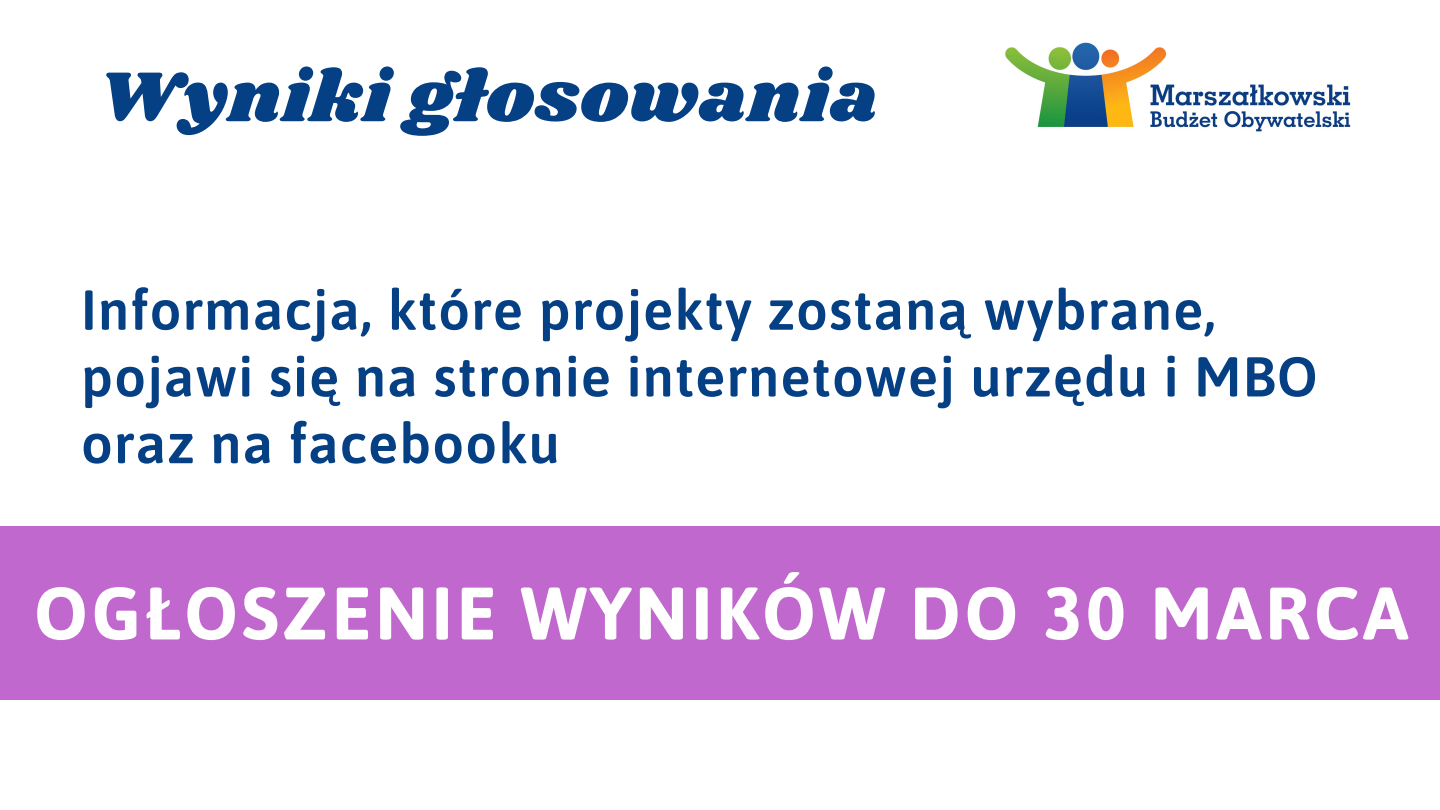
<style>
.page{position:relative;width:1440px;height:810px;background:#fff}
.page>*{position:absolute;margin:0;border:0;box-sizing:border-box;transform-origin:0 0}
.t1{font:700 74.1px "Asap";letter-spacing:.045em;color:#fff}
.t2{font:73px "Shrikhand";letter-spacing:.02em;color:#054084}
.t3{font:600 56px/66.8px "Asap";letter-spacing:.02em;color:#054084}
</style>
<div class="page">
<img style="left:1005px;top:42px;width:346px;height:90px">
<div style="left:0;top:527px;width:1440px;height:173px;background:#c168ce"></div>
<p class="t2" style="left:97px;top:46px;width:782px">Wyniki głosowania</p>
<p class="t3" style="left:81px;top:276px;width:1136px">Informacja, które projekty zostaną wybrane,</p>
<p class="t3" style="left:81px;top:343px;width:1238px">pojawi się na stronie internetowej urzędu i MBO oraz na facebooku</p>
<p class="t1" style="left:34px;top:570px;width:1376px">OGŁOSZENIE WYNIKÓW DO 30 MARCA</p>
</div>
